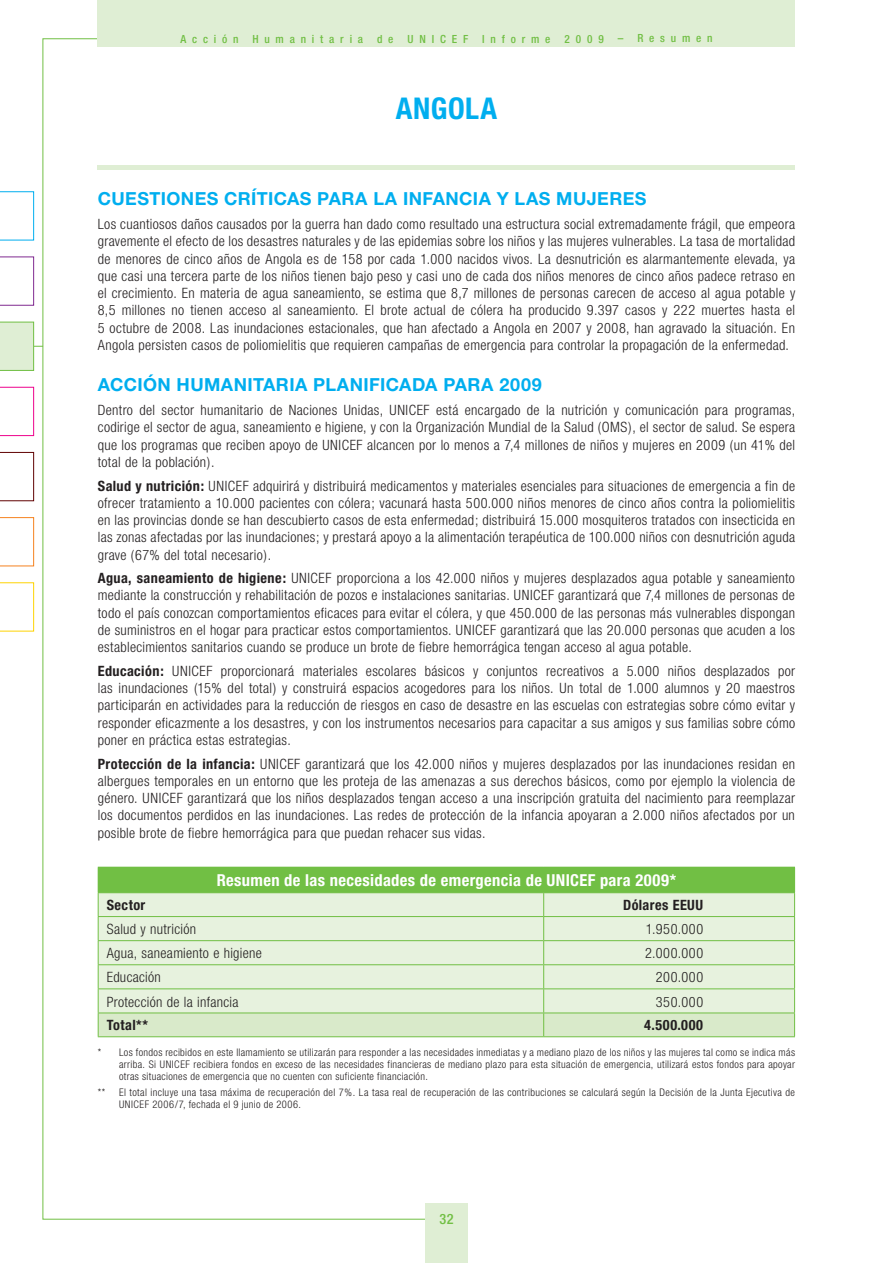
<style>
.page{position:relative;width:893px;height:1263px;background:#fff}
.page>*{position:absolute;margin:0;border:0;box-sizing:border-box;transform-origin:0 0}
.t1{font:700 condensed 30px "Helvetica Neue";letter-spacing:.015em;color:#00aeef}
.t2{font:700 18px "Helvetica Neue";letter-spacing:.025em;color:#00aeef}
.t3{font:700 condensed 16.5px "Helvetica Neue";letter-spacing:.025em;color:#fff}
.t4{font:300 condensed 14.25px/17.2px "Helvetica Neue";letter-spacing:.02em;color:#231f20;text-align:justify}
.t5{font:700 condensed 14.25px "Helvetica Neue";letter-spacing:.03em;color:#231f20}
.t6{font:500 condensed 14.25px "Helvetica Neue";color:#71bf44}
.t7{font:500 condensed 11.25px "Helvetica Neue";letter-spacing:.515em;color:#71bf44}
.t8{font:300 condensed 10.5px/12px "Helvetica Neue";letter-spacing:.035em;color:#231f20;text-align:justify}
.s1{font-weight:700}
</style>
<div class="page">
<svg style="left:42px;top:38px;width:407px;height:1182px"></svg>
<div style="left:98px;top:0;width:697px;height:47px;background:#dfeed4"></div>
<hr style="left:98px;top:166px;width:697px;height:4px;background:#dfeed4">
<div style="left:425px;top:1203px;width:43px;height:60px;background:#dfeed4"></div>
<svg style="left:0;top:191px;width:34px;height:49px"></svg>
<svg style="left:0;top:322px;width:43px;height:49px"></svg>
<svg style="left:0;top:452px;width:34px;height:49px"></svg>
<svg style="left:0;top:257px;width:34px;height:49px"></svg>
<svg style="left:0;top:387px;width:34px;height:49px"></svg>
<svg style="left:0;top:517px;width:34px;height:49px"></svg>
<svg style="left:0;top:582px;width:34px;height:49px"></svg>
<svg style="left:98px;top:867px;width:697px;height:169px;background:#cee7be"></svg>
<hr style="left:98px;top:1036px;width:446px;height:1px;background:#71bf44">
<hr style="left:544px;top:1036px;width:251px;height:1px;background:#71bf44">
<p class="t7" style="left:180px;top:32px;width:534px">Acción Humanitaria de UNICEF Informe 2009 – Resumen</p>
<h1 class="t1" style="left:396px;top:90px;width:103px">ANGOLA</h1>
<p class="t2" style="left:98px;top:188px;width:52px">CUESTION</p>
<p class="t2" style="left:195px;top:188px;width:42px">ES CRÍTICAS</p>
<p class="t2" style="left:317px;top:188px;width:14px">PARA</p>
<p class="t2" style="left:373px;top:188px;width:42px">LA INFANCIA</p>
<p class="t2" style="left:497px;top:188px;width:31px">Y LAS</p>
<p class="t2" style="left:556px;top:188px;width:91px">MUJERES</p>
<p class="t4" style="left:98px;top:215px;width:699px">Los cuantiosos daños causados por la guerra han dado como resultado una estructura social extremadamente frágil, que empeora gravemente el efecto de los desastres naturales y de las epidemias sobre los niños y las mujeres vulnerables. La tasa de mortalidad de menores de cinco años de Angola es de 158 por cada 1.000 nacidos vivos. La desnutrición es alarmantemente elevada, ya que casi una tercera parte de los niños tienen bajo peso y casi uno de cada dos niños menores de cinco años padece retraso en el crecimiento. En materia de agua saneamiento, se estima que 8,7 millones de personas carecen de acceso al agua potable y 8,5 millones no tienen acceso al saneamiento. El brote actual de cólera ha producido 9.397 casos y 222 muertes hasta el 5 octubre de 2008. Las inundaciones estacionales, que han afectado a Angola en 2007 y 2008, han agravado la situación. En Angola persisten casos de poliomielitis que requieren campañas de emergencia para controlar la propagación de la enfermedad.</p>
<p class="t2" style="left:98px;top:374px;width:13px">ACCIÓN</p>
<p class="t2" style="left:177px;top:374px;width:40px">HUMANITARIA</p>
<p class="t2" style="left:313px;top:374px;width:13px">PLANIFICADA</p>
<p class="t2" style="left:443px;top:374px;width:14px">PARA</p>
<p class="t2" style="left:499px;top:374px;width:44px">2009</p>
<p class="t4" style="left:98px;top:401px;width:699px">Dentro del sector humanitario de Naciones Unidas, UNICEF está encargado de la nutrición y comunicación para programas, codirige el sector de agua, saneamiento e higiene, y con la Organización Mundial de la Salud (OMS), el sector de salud. Se espera que los programas que reciben apoyo de UNICEF alcancen por lo menos a 7,4 millones de niños y mujeres en 2009 (un 41% del total de la población).</p>
<p class="t4" style="left:98px;top:477px;width:699px"><span class="s1">Salud y nutrición:</span> UNICEF adquirirá y distribuirá medicamentos y materiales esenciales para situaciones de emergencia a fin de ofrecer tratamiento a 10.000 pacientes con cólera; vacunará hasta 500.000 niños menores de cinco años contra la poliomielitis en las provincias donde se han descubierto casos de esta enfermedad; distribuirá 15.000 mosquiteros tratados con insecticida en las zonas afectadas por las inundaciones; y prestará apoyo a la alimentación terapéutica de 100.000 niños con desnutrición aguda grave (67% del total necesario).</p>
<p class="t4" style="left:98px;top:569px;width:699px"><span class="s1">Agua, saneamiento de higiene:</span> UNICEF proporciona a los 42.000 niños y mujeres desplazados agua potable y saneamiento mediante la construcción y rehabilitación de pozos e instalaciones sanitarias. UNICEF garantizará que 7,4 millones de personas de todo el país conozcan comportamientos eficaces para evitar el cólera, y que 450.000 de las personas más vulnerables dispongan de suministros en el hogar para practicar estos comportamientos. UNICEF garantizará que las 20.000 personas que acuden a los establecimientos sanitarios cuando se produce un brote de fiebre hemorrágica tengan acceso al agua potable.</p>
<p class="t4" style="left:98px;top:662px;width:699px"><span class="s1">Educación:</span> UNICEF proporcionará materiales escolares básicos y conjuntos recreativos a 5.000 niños desplazados por las inundaciones (15% del total) y construirá espacios acogedores para los niños. Un total de 1.000 alumnos y 20 maestros participarán en actividades para la reducción de riesgos en caso de desastre en las escuelas con estrategias sobre cómo evitar y responder eficazmente a los desastres, y con los instrumentos necesarios para capacitar a sus amigos y sus familias sobre cómo poner en práctica estas estrategias.</p>
<p class="t4" style="left:98px;top:755px;width:699px"><span class="s1">Protección de la infancia:</span> UNICEF garantizará que los 42.000 niños y mujeres desplazados por las inundaciones residan en albergues temporales en un entorno que les proteja de las amenazas a sus derechos básicos, como por ejemplo la violencia de género. UNICEF garantizará que los niños desplazados tengan acceso a una inscripción gratuita del nacimiento para reemplazar los documentos perdidos en las inundaciones. Las redes de protección de la infancia apoyaran a 2.000 niños afectados por un posible brote de fiebre hemorrágica para que puedan rehacer sus vidas.</p>
<p class="t3" style="left:217px;top:870px;width:461px">Resumen de las necesidades de emergencia de UNICEF para 2009*</p>
<p class="t5" style="left:107px;top:896px;width:40px">Sector</p>
<p class="t5" style="left:623px;top:896px;width:81px">Dólares EEUU</p>
<p class="t4" style="left:107px;top:920px;width:91px">Salud y nutrición</p>
<p class="t4" style="left:646px;top:920px;width:59px">1.950.000</p>
<p class="t4" style="left:107px;top:944px;width:157px">Agua, saneamiento e higiene</p>
<p class="t4" style="left:645px;top:944px;width:60px">2.000.000</p>
<p class="t4" style="left:107px;top:969px;width:56px">Educación</p>
<p class="t4" style="left:656px;top:969px;width:49px">200.000</p>
<p class="t4" style="left:107px;top:993px;width:133px">Protección de la infancia</p>
<p class="t4" style="left:656px;top:993px;width:49px">350.000</p>
<p class="t5" style="left:107px;top:1017px;width:43px">Total**</p>
<p class="t5" style="left:644px;top:1017px;width:60px">4.500.000</p>
<p class="t8" style="left:119px;top:1046px;width:678px;text-indent:-21px">* Los fondos recibidos en este llamamiento se utilizarán para responder a las necesidades inmediatas y a mediano plazo de los niños y las mujeres tal como se indica más arriba. Si UNICEF recibiera fondos en exceso de las necesidades financieras de mediano plazo para esta situación de emergencia, utilizará estos fondos para apoyar otras situaciones de emergencia que no cuenten con suficiente financiación.</p>
<p class="t8" style="left:98px;top:1086px;width:9px">**</p>
<p class="t8" style="left:119px;top:1086px;width:677px">El total incluye una tasa máxima de recuperación del 7%. La tasa real de recuperación de las contribuciones se calculará según la Decisión de la Junta Ejecutiva de<br>UNICEF 2006/7, fechada el 9 junio de 2006.</p>
<p class="t6" style="left:439px;top:1210px;width:16px">32</p>
</div>
